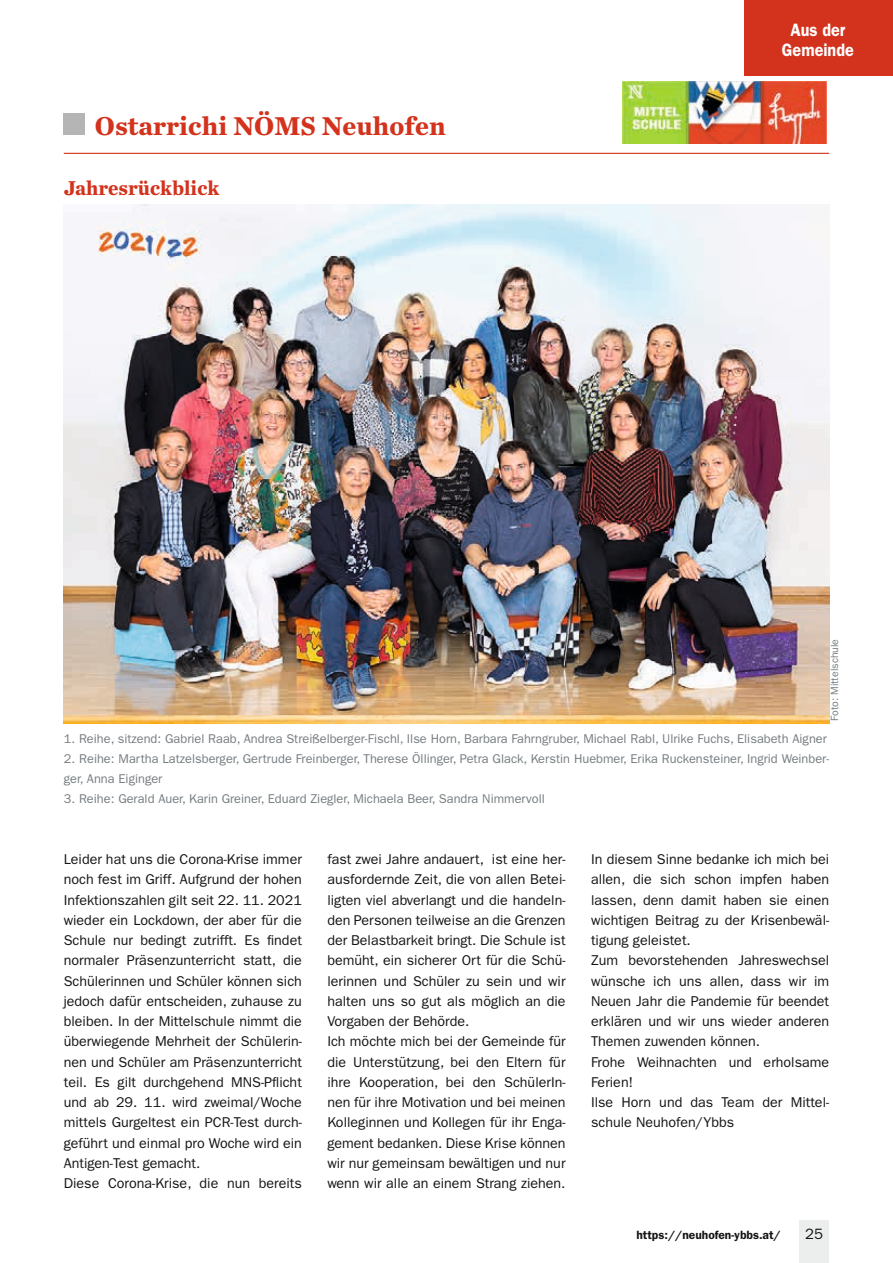
<style>
.page{position:relative;width:893px;height:1263px;background:#fff}
.page>*{position:absolute;margin:0;border:0;box-sizing:border-box;transform-origin:0 0}
.t1{font:700 27px "Chronicle Text G1";color:#d3321c}
.t2{font:700 21px "Chronicle Text G1";color:#d3321c;scale:.96 1}
.t3{font:600 18px/19.5px "ITC Franklin Gothic Std";color:#fff;text-align:center;scale:.9 1}
.t4{font:15px "ITC Franklin Gothic Std";color:#131413}
.t5{font:14.25px/20.2px "ITC Franklin Gothic Std";color:#131413}
.t6{font:12.75px/20.2px "ITC Franklin Gothic Std";color:#757c80}
.t7{font:600 12px "ITC Franklin Gothic Std";color:#131413}
.t8{font:10.5px "ITC Franklin Gothic Std";color:#757c80}
</style>
<div class="page">
<div style="left:799px;top:1220px;width:30px;height:43px;background:#eceded"></div>
<div style="left:744px;top:0;width:149px;height:75px;background:#d3321c"></div>
<div style="left:64px;top:113px;width:21px;height:22px;background:#b5b5b6"></div>
<hr style="left:64px;top:153px;width:765px;height:1px;background:#d3321c">
<img style="left:622px;top:81px;width:204px;height:62px">
<img style="left:64px;top:205px;width:765px;height:519px">
<h1 class="t1" style="left:95px;top:104px;width:352px">Ostarrichi NÖMS Neuhofen</h1>
<h2 class="t2" style="left:64px;top:171px;width:164px">Jahresrückblick</h2>
<p class="t3" style="left:782px;top:20px;width:81px">Aus der<br>Gemeinde</p>
<p class="t8" style="left:828px;top:721px;width:83px;rotate:-90deg">Foto: Mittelschule</p>
<p class="t6" style="left:64px;top:728px;width:765px">1. Reihe, sitzend: Gabriel Raab, Andrea Streißelberger-Fischl, Ilse Horn, Barbara Fahrngruber, Michael Rabl, Ulrike Fuchs, Elisabeth Aigner</p>
<p class="t6" style="left:64px;top:748px;width:767px">2. Reihe: Martha Latzelsberger, Gertrude Freinberger, Therese Öllinger, Petra Glack, Kerstin Huebmer, Erika Ruckensteiner, Ingrid Weinber&shy;ger, Anna Eiginger</p>
<p class="t6" style="left:64px;top:789px;width:483px">3. Reihe: Gerald Auer, Karin Greiner, Eduard Ziegler, Michaela Beer, Sandra Nimmervoll</p>
<p class="t5" style="left:64px;top:849px;width:240px">Leider hat uns die Corona-Krise immer noch fest im Griff. Aufgrund der hohen Infektionszahlen gilt seit 22. 11. 2021 wieder ein Lockdown, der aber für die Schule nur bedingt zutrifft. Es findet normaler Präsenzunterricht statt, die Schülerinnen und Schüler können sich jedoch dafür entscheiden, zuhause zu bleiben. In der Mittelschule nimmt die überwiegende Mehrheit der Schülerin&shy;nen und Schüler am Präsenzunterricht teil. Es gilt durchgehend MNS-Pflicht und ab 29. 11. wird zweimal/Woche mittels Gurgeltest ein PCR-Test durch&shy;geführt und einmal pro Woche wird ein Antigen-Test gemacht.<br>Diese Corona-Krise, die nun bereits</p>
<p class="t5" style="left:327px;top:849px;width:240px">fast zwei Jahre andauert, ist eine her&shy;ausfordernde Zeit, die von allen Betei&shy;ligten viel abverlangt und die handeln&shy;den Personen teilweise an die Grenzen der Belastbarkeit bringt. Die Schule ist bemüht, ein sicherer Ort für die Schü&shy;lerinnen und Schüler zu sein und wir halten uns so gut als möglich an die Vorgaben der Behörde.<br>Ich möchte mich bei der Gemeinde für die Unterstützung, bei den Eltern für ihre Kooperation, bei den SchülerIn&shy;nen für ihre Motivation und bei meinen Kolleginnen und Kollegen für ihr Enga&shy;gement bedanken. Diese Krise können wir nur gemeinsam bewältigen und nur wenn wir alle an einem Strang ziehen.</p>
<p class="t5" style="left:591px;top:849px;width:240px">In diesem Sinne bedanke ich mich bei allen, die sich schon impfen haben lassen, denn damit haben sie einen wichtigen Beitrag zu der Krisenbewäl&shy;tigung geleistet.<br>Zum bevorstehenden Jahreswechsel wünsche ich uns allen, dass wir im<br>Neuen Jahr die Pandemie für beendet erklären und wir uns wieder anderen<br>Themen zuwenden können.<br>Frohe Weihnachten und erholsame<br>Ferien!<br>Ilse Horn und das Team der Mittel&shy;schule Neuhofen/Ybbs</p>
<p class="t7" style="left:636px;top:1228px;width:146px">https://neuhofen-ybbs.at/</p>
<p class="t4" style="left:805px;top:1225px;width:19px">25</p>
</div>
